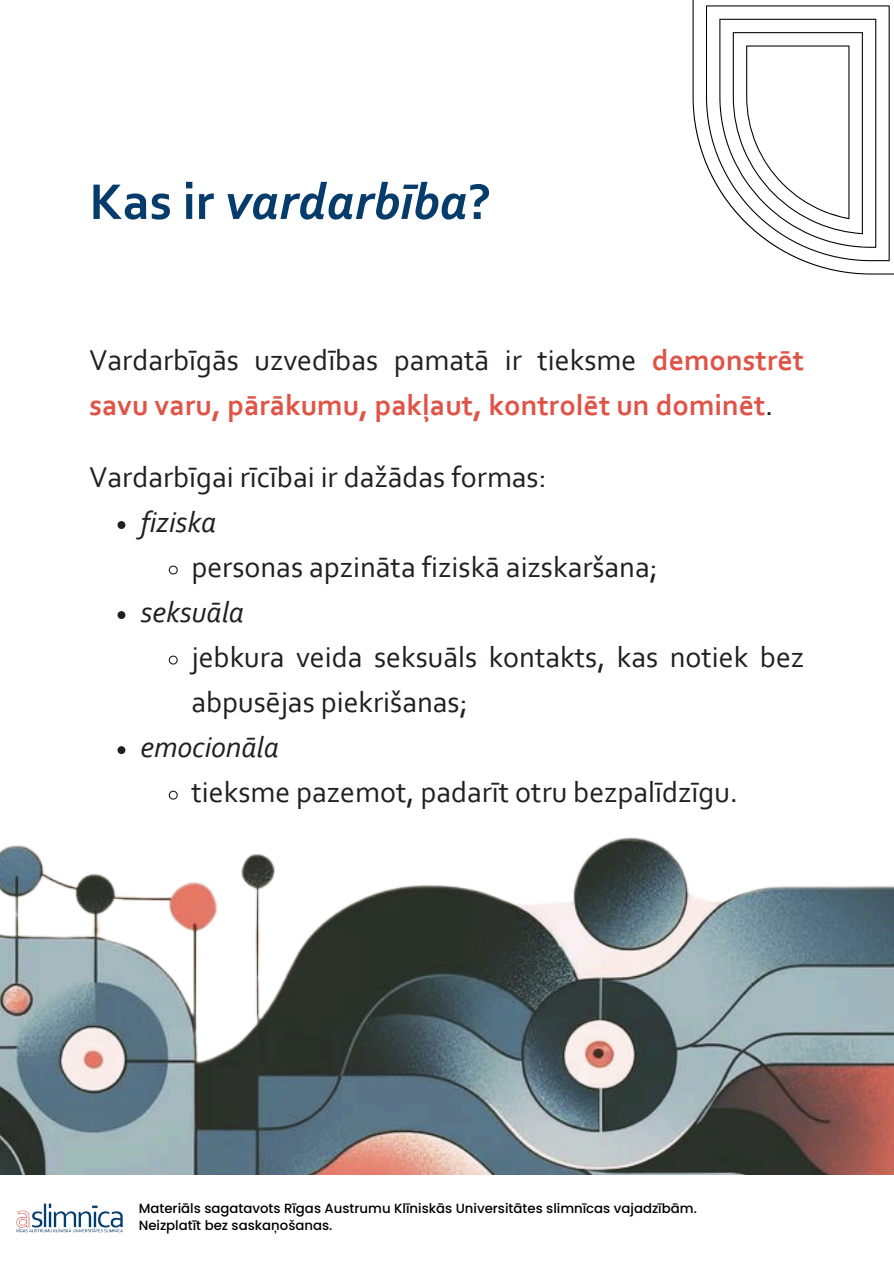
<style>
.page{position:relative;width:894px;height:1264px;background:#fff}
.page>*{position:absolute;margin:0;border:0;box-sizing:border-box;transform-origin:0 0}
.t1{font:italic 700 52.5px "Corbel";color:#053c6b}
.t2{font:30px/45px "Corbel";color:#231f20}
.t3{font:700 30px/45px "Corbel";color:#e05347}
.t4{font:italic 30px "Corbel";color:#231f20}
.t5{font:500 13.35px "Poppins";color:#000}
.s1{font-style:normal}
.s2{font-weight:400;color:#231f20}
</style>
<div class="page">
<img style="left:16px;top:1203px;width:107px;height:30px">
<svg style="left:692px;top:0;width:201px;height:274px"></svg>
<svg style="left:705px;top:5px;width:184px;height:256px"></svg>
<svg style="left:719px;top:19px;width:157px;height:229px"></svg>
<img style="left:0;top:837px;width:893px;height:337px">
<svg style="left:117px;top:521px;width:8px;height:8px"></svg>
<svg style="left:168px;top:565px;width:10px;height:10px"></svg>
<svg style="left:117px;top:611px;width:8px;height:8px"></svg>
<svg style="left:168px;top:655px;width:10px;height:10px"></svg>
<svg style="left:117px;top:746px;width:8px;height:8px"></svg>
<svg style="left:168px;top:790px;width:10px;height:10px"></svg>
<h1 class="t1" style="left:89px;top:180px;width:403px"><span class="s1">Kas ir</span> vardarbība<span class="s1">?</span></h1>
<p class="t3" style="left:89px;top:340px;width:716px"><span class="s2">Vardarbīgās uzvedības pamatā ir tieksme</span> demonstrēt savu varu, pārākumu, pakļaut, kontrolēt un dominēt<span class="s2">.</span></p>
<p class="t2" style="left:89px;top:457px;width:458px">Vardarbīgai rīcībai ir dažādas formas:</p>
<p class="t4" style="left:140px;top:510px;width:77px">fiziska</p>
<p class="t2" style="left:191px;top:547px;width:468px">personas apzināta fiziskā aizskaršana;</p>
<p class="t4" style="left:140px;top:600px;width:105px">seksuāla</p>
<p class="t2" style="left:191px;top:637px;width:614px">jebkura veida seksuāls kontakts, kas notiek bez abpusējas piekrišanas;</p>
<p class="t4" style="left:140px;top:735px;width:140px">emocionāla</p>
<p class="t2" style="left:191px;top:772px;width:548px">tieksme pazemot, padarīt otru bezpalīdzīgu.</p>
<h2 class="t5" style="left:139px;top:1198px;width:559px">Materiāls sagatavots Rīgas Austrumu Klīniskās Universitātes slimnīcas vajadzībām.</h2>
<h2 class="t5" style="left:139px;top:1216px;width:195px">Neizplatīt bez saskaņošanas.</h2>
</div>
